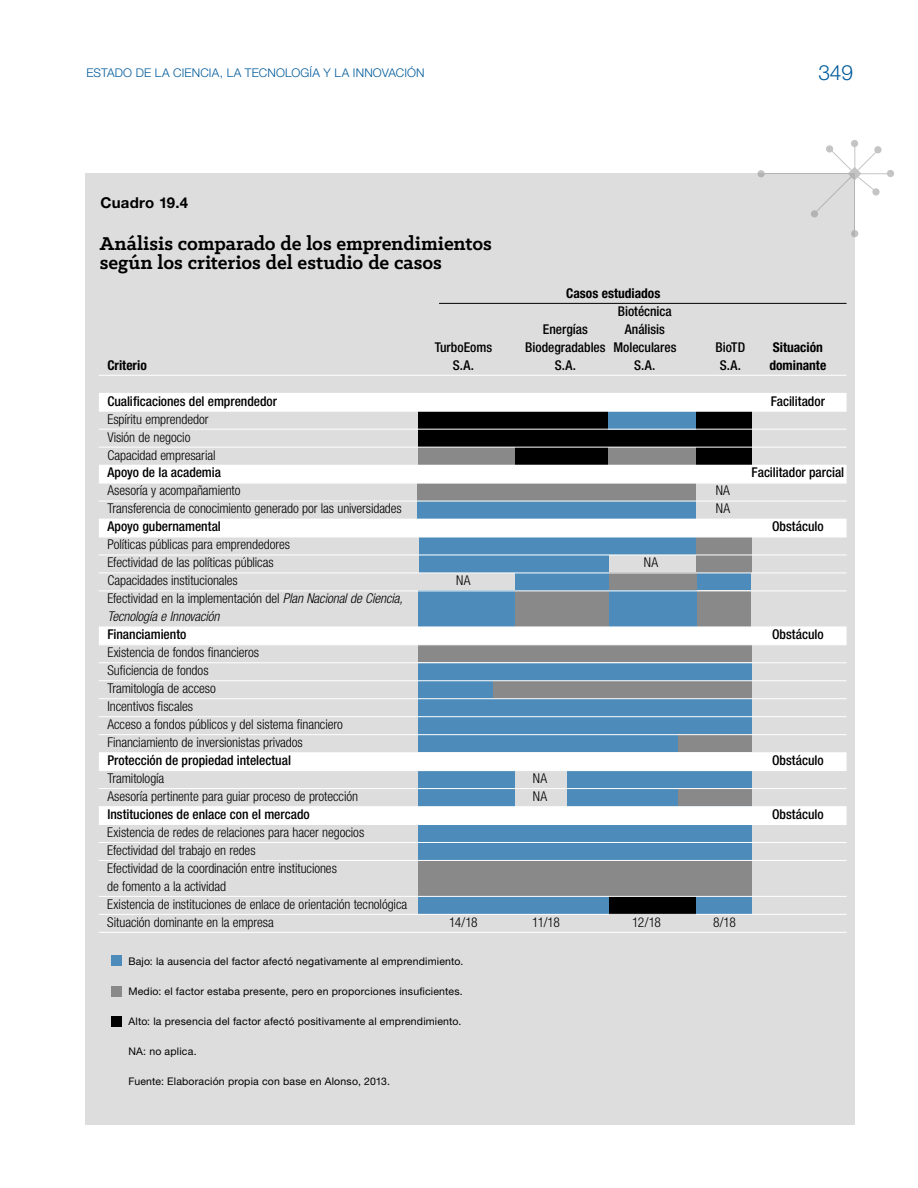
<style>
.page{position:relative;width:918px;height:1188px;background:#fff}
.page>*{position:absolute;margin:0;border:0;box-sizing:border-box;transform-origin:0 0}
.t1{font:700 21px/19.5px "Klinic Slab";color:#000}
.t2{font:300 21px "Helvetica Neue LT Std";color:#005b9c}
.t3{font:700 15px "Helvetica Neue LT Std";letter-spacing:.015em;color:#000}
.t4{font:300 condensed 13.5px/18px "Helvetica Neue LT Std";letter-spacing:-.005em;color:#000}
.t5{font:500 condensed 13.5px "Helvetica Neue LT Std";color:#000}
.t6{font:italic 300 condensed 13.5px/18px "Helvetica Neue LT Std";letter-spacing:-.005em;color:#000}
.t7{font:700 condensed 13.5px "Helvetica Neue LT Std";color:#000}
.t8{font:300 12px "Helvetica Neue LT Std";letter-spacing:.015em;color:#005b9c}
.t9{font:10.5px "Helvetica Neue LT Std";letter-spacing:.02em;color:#000}
.s1{font-style:normal}
</style>
<div class="page">
<div style="left:85px;top:173px;width:769px;height:951px;background:#ddd"></div>
<div style="left:872px;top:188px;width:8px;height:8px;background:#e5e5e5;border-radius:50%"></div>
<svg style="left:851px;top:230px;width:8px;height:8px"></svg>
<hr style="left:854px;top:173px;width:1px;height:61px;background:#898989">
<div style="left:811px;top:210px;width:7px;height:7px;background:#b3b3b3;border-radius:50%"></div>
<svg style="left:757px;top:170px;width:8px;height:8px"></svg>
<hr style="left:764px;top:173px;width:85px;height:1px;background:#898989">
<svg style="left:887px;top:170px;width:7px;height:7px"></svg>
<hr style="left:849px;top:173px;width:42px;height:1px;background:#898989">
<svg style="left:874px;top:146px;width:8px;height:7px"></svg>
<svg style="left:813px;top:140px;width:66px;height:75px"></svg>
<div style="left:418px;top:411px;width:334px;height:54px;background:#000"></div>
<div style="left:608px;top:411px;width:88px;height:18px;background:#4d8cba"></div>
<div style="left:608px;top:447px;width:88px;height:18px;background:#898989"></div>
<div style="left:418px;top:447px;width:97px;height:18px;background:#898989"></div>
<div style="left:418px;top:483px;width:278px;height:18px;background:#898989"></div>
<div style="left:418px;top:501px;width:278px;height:18px;background:#4d8cba"></div>
<div style="left:419px;top:537px;width:278px;height:18px;background:#4d8cba"></div>
<div style="left:419px;top:555px;width:189px;height:18px;background:#4d8cba"></div>
<div style="left:696px;top:572px;width:55px;height:18px;background:#4d8cba"></div>
<div style="left:515px;top:572px;width:94px;height:19px;background:#4d8cba"></div>
<div style="left:609px;top:573px;width:87px;height:17px;background:#898989"></div>
<div style="left:418px;top:645px;width:334px;height:17px;background:#898989"></div>
<div style="left:418px;top:663px;width:334px;height:18px;background:#4d8cba"></div>
<div style="left:418px;top:681px;width:334px;height:71px;background:#4d8cba"></div>
<div style="left:515px;top:591px;width:94px;height:36px;background:#898989"></div>
<div style="left:696px;top:591px;width:55px;height:36px;background:#898989"></div>
<div style="left:609px;top:591px;width:87px;height:36px;background:#4d8cba"></div>
<div style="left:418px;top:591px;width:97px;height:36px;background:#4d8cba"></div>
<div style="left:418px;top:772px;width:97px;height:36px;background:#4d8cba"></div>
<div style="left:567px;top:772px;width:185px;height:36px;background:#4d8cba"></div>
<div style="left:418px;top:825px;width:334px;height:36px;background:#4d8cba"></div>
<div style="left:696px;top:537px;width:56px;height:36px;background:#898989"></div>
<div style="left:493px;top:681px;width:259px;height:18px;background:#898989"></div>
<div style="left:418px;top:861px;width:334px;height:35px;background:#898989"></div>
<div style="left:418px;top:896px;width:334px;height:18px;background:#4d8cba"></div>
<div style="left:678px;top:789px;width:74px;height:17px;background:#898989"></div>
<div style="left:678px;top:735px;width:74px;height:17px;background:#898989"></div>
<div style="left:609px;top:896px;width:87px;height:19px;background:#000"></div>
<hr style="left:439px;top:303px;width:408px;height:1px;background:#000">
<hr style="left:99px;top:375px;width:748px;height:1px;background:#fff">
<div style="left:99px;top:393px;width:748px;height:18px;background:#fff"></div>
<hr style="left:99px;top:411px;width:748px;height:1px;background:#fff">
<hr style="left:99px;top:429px;width:748px;height:1px;background:#fff">
<hr style="left:99px;top:447px;width:748px;height:1px;background:#fff">
<div style="left:99px;top:465px;width:748px;height:18px;background:#fff"></div>
<hr style="left:99px;top:483px;width:748px;height:1px;background:#fff">
<hr style="left:99px;top:501px;width:748px;height:1px;background:#fff">
<div style="left:99px;top:519px;width:748px;height:18px;background:#fff"></div>
<hr style="left:99px;top:537px;width:748px;height:1px;background:#fff">
<hr style="left:99px;top:555px;width:748px;height:1px;background:#fff">
<hr style="left:99px;top:573px;width:748px;height:1px;background:#fff">
<hr style="left:99px;top:591px;width:748px;height:1px;background:#fff">
<div style="left:99px;top:626px;width:748px;height:19px;background:#fff"></div>
<hr style="left:99px;top:662px;width:748px;height:1px;background:#fff">
<hr style="left:99px;top:680px;width:748px;height:1px;background:#fff">
<hr style="left:99px;top:698px;width:748px;height:1px;background:#fff">
<hr style="left:99px;top:716px;width:748px;height:1px;background:#fff">
<hr style="left:99px;top:734px;width:748px;height:1px;background:#fff">
<div style="left:99px;top:752px;width:748px;height:19px;background:#fff"></div>
<hr style="left:99px;top:788px;width:748px;height:1px;background:#fff">
<div style="left:99px;top:806px;width:748px;height:18px;background:#fff"></div>
<hr style="left:99px;top:824px;width:748px;height:1px;background:#fff">
<hr style="left:99px;top:842px;width:748px;height:1px;background:#fff">
<hr style="left:99px;top:860px;width:748px;height:1px;background:#fff">
<hr style="left:99px;top:896px;width:748px;height:1px;background:#fff">
<hr style="left:99px;top:914px;width:748px;height:1px;background:#fff">
<hr style="left:99px;top:932px;width:748px;height:1px;background:#fff">
<div style="left:111px;top:955px;width:11px;height:10px;background:#4d8cba"></div>
<div style="left:111px;top:986px;width:11px;height:11px;background:#898989"></div>
<div style="left:111px;top:1017px;width:11px;height:10px;background:#000"></div>
<p class="t8" style="left:87px;top:66px;width:340px">ESTADO DE LA CIENCIA, LA TECNOLOGÍA Y LA INNOVACIÓN</p>
<h1 class="t2" style="left:818px;top:60px;width:36px">349</h1>
<p class="t3" style="left:101px;top:193px;width:89px">Cuadro 19.4</p>
<h1 class="t1" style="left:100px;top:233px;width:394px">Análisis comparado de los emprendimientos según los criterios del estudio de casos</h1>
<p class="t7" style="left:566px;top:285px;width:96px">Casos estudiados</p>
<p class="t5" style="left:618px;top:303px;width:56px">Biotécnica</p>
<p class="t5" style="left:543px;top:321px;width:46px">Energías</p>
<p class="t5" style="left:625px;top:321px;width:42px">Análisis</p>
<p class="t5" style="left:435px;top:339px;width:59px">TurboEoms</p>
<p class="t5" style="left:525px;top:339px;width:153px">Biodegradables Moleculares</p>
<p class="t5" style="left:716px;top:339px;width:31px">BioTD</p>
<p class="t7" style="left:773px;top:339px;width:52px">Situación</p>
<p class="t7" style="left:107px;top:357px;width:41px">Criterio</p>
<p class="t5" style="left:453px;top:357px;width:23px">S.A.</p>
<p class="t5" style="left:555px;top:357px;width:23px">S.A.</p>
<p class="t5" style="left:634px;top:357px;width:23px">S.A.</p>
<p class="t5" style="left:720px;top:357px;width:23px">S.A.</p>
<p class="t7" style="left:769px;top:357px;width:58px">dominante</p>
<p class="t5" style="left:107px;top:393px;width:171px">Cualificaciones del emprendedor</p>
<p class="t5" style="left:771px;top:393px;width:56px">Facilitador</p>
<p class="t4" style="left:107px;top:410px;width:110px">Espíritu emprendedor<br>Visión de negocio<br>Capacidad empresarial</p>
<p class="t5" style="left:107px;top:465px;width:115px">Apoyo de la academia</p>
<p class="t5" style="left:751px;top:465px;width:94px">Facilitador parcial</p>
<p class="t4" style="left:107px;top:482px;width:135px">Asesoría y acompañamiento</p>
<p class="t4" style="left:716px;top:482px;width:16px">NA</p>
<p class="t4" style="left:107px;top:500px;width:296px">Transferencia de conocimiento generado por las universidades</p>
<p class="t4" style="left:716px;top:500px;width:16px">NA</p>
<p class="t5" style="left:107px;top:519px;width:115px">Apoyo gubernamental</p>
<p class="t5" style="left:772px;top:519px;width:53px">Obstáculo</p>
<p class="t4" style="left:107px;top:535px;width:184px">Políticas públicas para emprendedores<br>Efectividad de las políticas públicas</p>
<p class="t4" style="left:644px;top:553px;width:16px">NA</p>
<p class="t4" style="left:107px;top:571px;width:132px">Capacidades institucionales</p>
<p class="t4" style="left:456px;top:571px;width:16px">NA</p>
<p class="t6" style="left:107px;top:590px;width:297px"><span class="s1">Efectividad en la implementación del</span> Plan Nacional de Ciencia,<br>Tecnología e Innovación</p>
<p class="t5" style="left:107px;top:626px;width:81px">Financiamiento</p>
<p class="t5" style="left:772px;top:626px;width:53px">Obstáculo</p>
<p class="t4" style="left:107px;top:643px;width:237px">Existencia de fondos financieros<br>Suficiencia de fondos<br>Tramitología de acceso<br>Incentivos fiscales<br>Acceso a fondos públicos y del sistema financiero<br>Financiamiento de inversionistas privados</p>
<p class="t5" style="left:107px;top:752px;width:185px">Protección de propiedad intelectual</p>
<p class="t5" style="left:772px;top:752px;width:53px">Obstáculo</p>
<p class="t4" style="left:107px;top:769px;width:58px">Tramitología</p>
<p class="t4" style="left:533px;top:769px;width:16px">NA</p>
<p class="t4" style="left:107px;top:787px;width:252px">Asesoría pertinente para guiar proceso de protección</p>
<p class="t4" style="left:533px;top:787px;width:16px">NA</p>
<p class="t5" style="left:107px;top:806px;width:204px">Instituciones de enlace con el mercado</p>
<p class="t5" style="left:772px;top:806px;width:53px">Obstáculo</p>
<p class="t4" style="left:107px;top:823px;width:301px">Existencia de redes de relaciones para hacer negocios Efectividad del trabajo en redes<br>Efectividad de la coordinación entre instituciones<br>de fomento a la actividad<br>Existencia de instituciones de enlace de orientación tecnológica Situación dominante en la empresa</p>
<p class="t4" style="left:449px;top:913px;width:30px">14/18</p>
<p class="t4" style="left:532px;top:913px;width:29px">11/18</p>
<p class="t4" style="left:632px;top:913px;width:30px">12/18</p>
<p class="t4" style="left:713px;top:913px;width:24px">8/18</p>
<p class="t9" style="left:128px;top:955px;width:337px">Bajo: la ausencia del factor afectó negativamente al emprendimiento.</p>
<p class="t9" style="left:128px;top:985px;width:336px">Medio: el factor estaba presente, pero en proporciones insuficientes.</p>
<p class="t9" style="left:128px;top:1015px;width:335px">Alto: la presencia del factor afectó positivamente al emprendimiento.</p>
<p class="t9" style="left:128px;top:1045px;width:70px">NA: no aplica.</p>
<p class="t9" style="left:128px;top:1075px;width:263px">Fuente: Elaboración propia con base en Alonso, 2013.</p>
</div>
